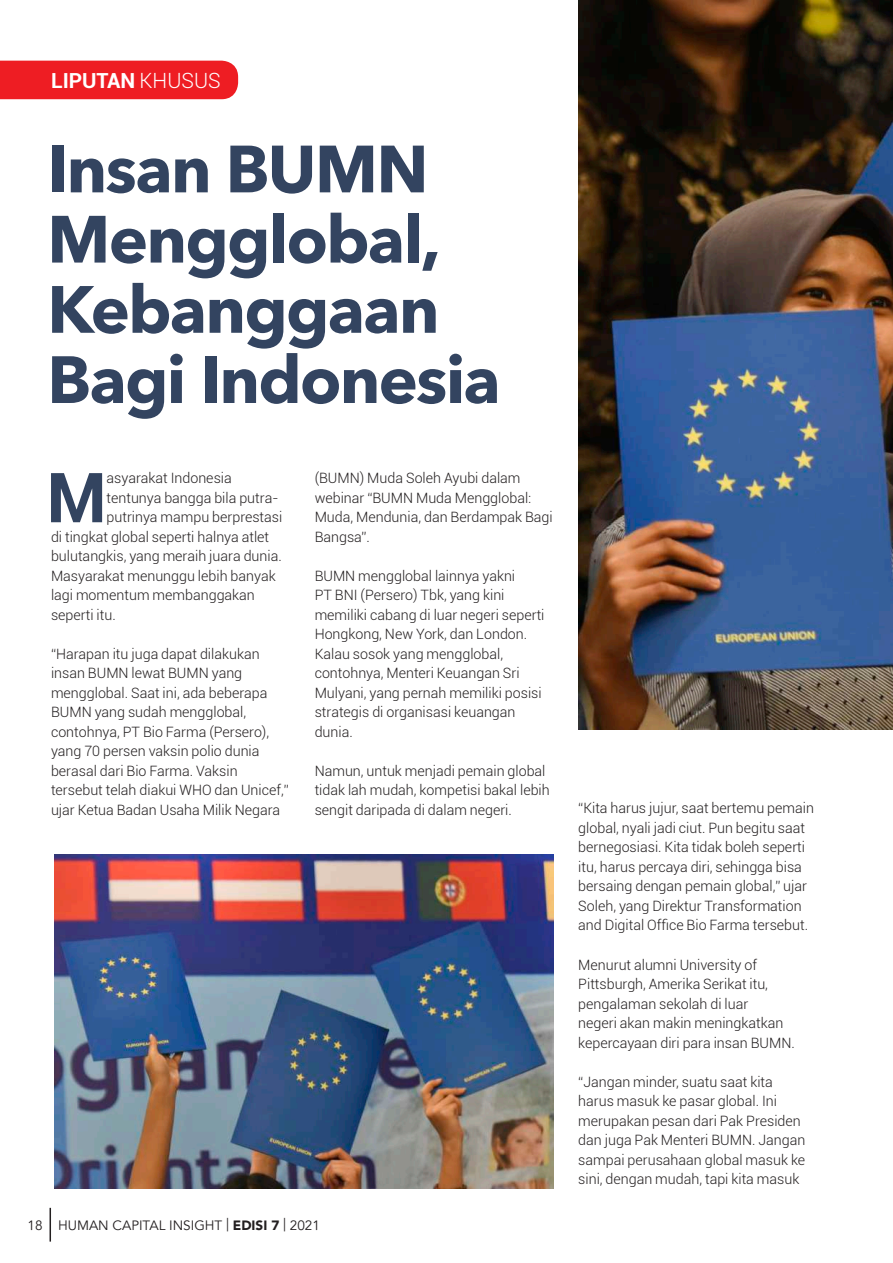
<style>
.page{position:relative;width:893px;height:1263px;background:#fff}
.page>*{position:absolute;margin:0;border:0;box-sizing:border-box;transform-origin:0 0}
.t1{font:700 69.15px "Roboto";color:#334460}
.t2{font:700 66px/70.2px "Avenir Next LT Pro";letter-spacing:-.025em;color:#334460}
.t3{font:700 21px "Roboto";color:#fff}
.t4{font:300 14.25px/19.5px "Roboto";color:#231f20}
.t5{font:13.5px "Avenir";color:#231f20}
.s1{font-weight:300}
.s2{font-family:"Avenir LT";font-weight:900}
</style>
<div class="page">
<hr style="left:50px;top:1208px;width:1px;height:33px;background:#231f20">
<img style="left:578px;top:0;width:315px;height:729px">
<div style="left:0;top:61px;width:238px;height:38px;background:#ee1d23"></div>
<img style="left:54px;top:855px;width:500px;height:333px">
<h3 class="t3" style="left:51px;top:66px;width:171px">LIPUTAN <span class="s1">KHUSUS</span></h3>
<h2 class="t2" style="left:47px;top:134px;width:455px">Insan BUMN<br>Mengglobal,<br>Kebanggaan<br>Bagi Indonesia</h2>
<h1 class="t1" style="left:47px;top:449px;width:61px">M</h1>
<p class="t4" style="left:107px;top:468px;width:127px">asyarakat Indonesia</p>
<p class="t4" style="left:107px;top:487px;width:173px">tentunya bangga bila putra-</p>
<p class="t4" style="left:107px;top:507px;width:177px">putrinya mampu berprestasi</p>
<p class="t4" style="left:51px;top:526px;width:220px">di tingkat global seperti halnya atlet</p>
<p class="t4" style="left:51px;top:546px;width:232px">bulutangkis, yang meraih juara dunia.</p>
<p class="t4" style="left:51px;top:565px;width:226px">Masyarakat menunggu lebih banyak</p>
<p class="t4" style="left:51px;top:585px;width:205px">lagi momentum membanggakan</p>
<p class="t4" style="left:51px;top:604px;width:66px">seperti itu.</p>
<p class="t4" style="left:51px;top:643px;width:239px">“Harapan itu juga dapat dilakukan insan BUMN lewat BUMN yang mengglobal. Saat ini, ada beberapa BUMN yang sudah mengglobal, contohnya, PT Bio Farma (Persero), yang 70 persen vaksin polio dunia berasal dari Bio Farma. Vaksin tersebut telah diakui WHO dan Unicef,” ujar Ketua Badan Usaha Milik Negara</p>
<p class="t4" style="left:315px;top:468px;width:240px">(BUMN) Muda Soleh Ayubi dalam webinar “BUMN Muda Mengglobal:<br>Muda, Mendunia, dan Berdampak Bagi<br>Bangsa”.</p>
<p class="t4" style="left:315px;top:565px;width:231px">BUMN mengglobal lainnya yakni<br>PT BNI (Persero) Tbk, yang kini memiliki cabang di luar negeri seperti<br>Hongkong, New York, dan London.<br>Kalau sosok yang mengglobal, contohnya, Menteri Keuangan Sri<br>Mulyani, yang pernah memiliki posisi strategis di organisasi keuangan dunia.</p>
<p class="t4" style="left:315px;top:760px;width:237px">Namun, untuk menjadi pemain global tidak lah mudah, kompetisi bakal lebih sengit daripada di dalam negeri.</p>
<p class="t5" style="left:28px;top:1217px;width:294px">18 HUMAN CAPITAL INSIGHT | <span class="s2">EDISI 7</span> | 2021</p>
<p class="t4" style="left:578px;top:798px;width:237px">“Kita harus jujur, saat bertemu pemain global, nyali jadi ciut. Pun begitu saat bernegosiasi. Kita tidak boleh seperti itu, harus percaya diri, sehingga bisa bersaing dengan pemain global,” ujar Soleh, yang Direktur Transformation and Digital Office Bio Farma tersebut.</p>
<p class="t4" style="left:578px;top:954px;width:218px">Menurut alumni University of<br>Pittsburgh, Amerika Serikat itu, pengalaman sekolah di luar<br>negeri akan makin meningkatkan kepercayaan diri para insan BUMN.</p>
<p class="t4" style="left:578px;top:1071px;width:229px">“Jangan minder, suatu saat kita harus masuk ke pasar global. Ini merupakan pesan dari Pak Presiden dan juga Pak Menteri BUMN. Jangan sampai perusahaan global masuk ke sini, dengan mudah, tapi kita masuk</p>
</div>
